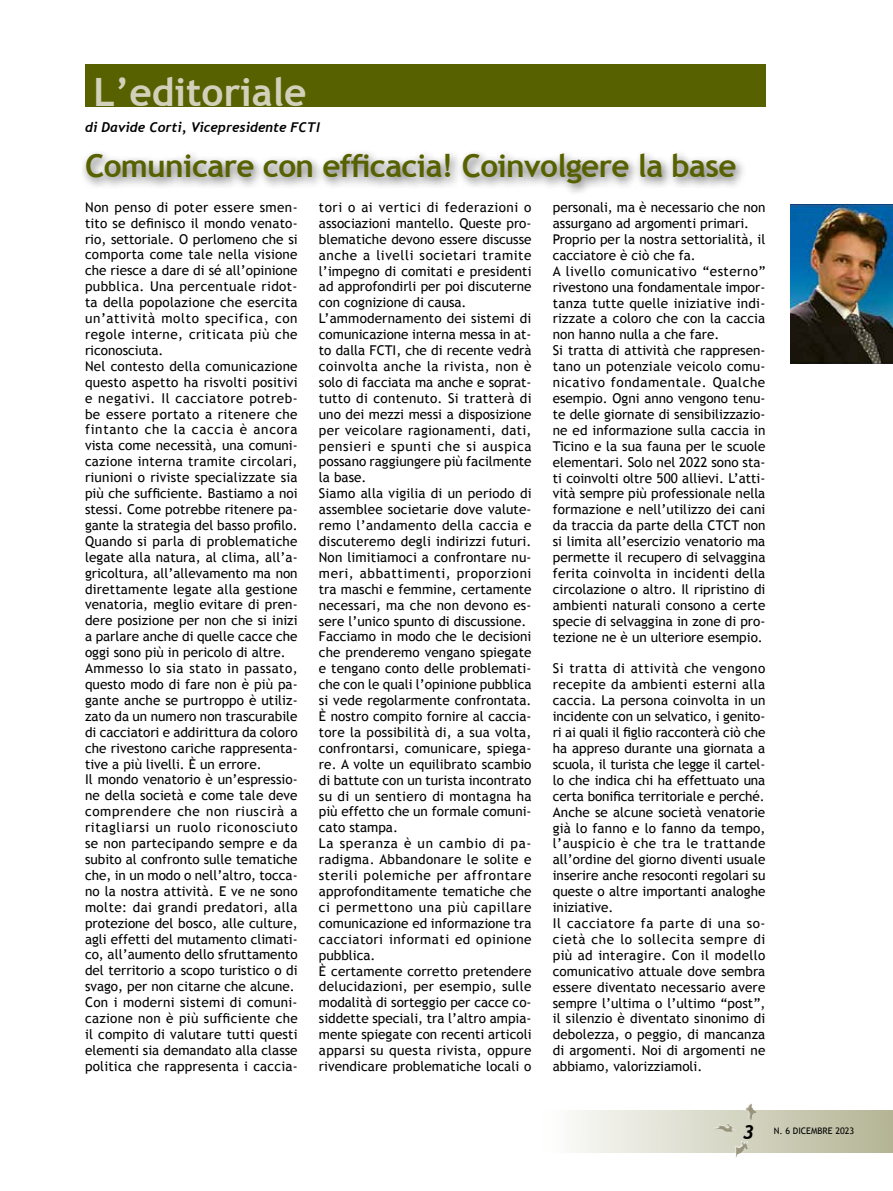
<style>
.page{position:relative;width:893px;height:1191px;background:#fff}
.page>*{position:absolute;margin:0;border:0;box-sizing:border-box;transform-origin:0 0}
.t1{font:700 39px "Trebuchet MS";color:#d1d1bb}
.t2{font:700 31.5px "Trebuchet MS";letter-spacing:-.02em;color:#586100}
.t3{font:13.5px/15.9px "Trebuchet MS";letter-spacing:.005em;color:#000}
.t4{font:italic 700 13.5px "Trebuchet";color:#000}
.t5{font:9px "Trebuchet MS";color:#000}
.s1{font-family:"Trebuchet";font-weight:700;font-style:italic;font-size:19.5px}
</style>
<div class="page">
<div style="left:85px;top:64px;width:680px;height:42px;background:#586100"></div>
<div style="left:80px;top:148px;width:667px;height:47px;background:#000;opacity:.6"></div>
<img style="left:791px;top:204px;width:102px;height:159px">
<div style="left:540px;top:1110px;width:353px;height:42px;background:linear-gradient(to right,#fefefe,#b2b293)"></div>
<img style="left:712px;top:1103px;width:44px;height:43px">
<h1 class="t1" style="left:94px;top:68px;width:215px">L’editoriale</h1>
<p class="t4" style="left:85px;top:119px;width:236px">di Davide Corti, Vicepresidente FCTI</p>
<h2 class="t2" style="left:85px;top:146px;width:653px">Comunicare con efficacia! Coinvolgere la base</h2>
<p class="t3" style="left:85px;top:199px;width:214px">Non penso di poter essere smen&shy;tito se definisco il mondo venato&shy;rio, settoriale. O perlomeno che si comporta come tale nella visione che riesce a dare di sé all’opinione pubblica. Una percentuale ridot&shy;ta della popolazione che esercita un’attività molto specifica, con regole interne, criticata più che riconosciuta.<br>Nel contesto della comunicazione questo aspetto ha risvolti positivi e negativi. Il cacciatore potreb&shy;be essere portato a ritenere che fintanto che la caccia è ancora vista come necessità, una comuni&shy;cazione interna tramite circolari, riunioni o riviste specializzate sia più che sufficiente. Bastiamo a noi stessi. Come potrebbe ritenere pa&shy;gante la strategia del basso profilo.<br>Quando si parla di problematiche legate alla natura, al clima, all’a&shy;gricoltura, all’allevamento ma non direttamente legate alla gestione venatoria, meglio evitare di pren&shy;dere posizione per non che si inizi a parlare anche di quelle cacce che oggi sono più in pericolo di altre.<br>Ammesso lo sia stato in passato, questo modo di fare non è più pa&shy;gante anche se purtroppo è utiliz&shy;zato da un numero non trascurabile di cacciatori e addirittura da coloro che rivestono cariche rappresenta&shy;tive a più livelli. È un errore.<br>Il mondo venatorio è un’espressio&shy;ne della società e come tale deve comprendere che non riuscirà a ritagliarsi un ruolo riconosciuto se non partecipando sempre e da subito al confronto sulle tematiche che, in un modo o nell’altro, tocca&shy;no la nostra attività. E ve ne sono molte: dai grandi predatori, alla protezione del bosco, alle culture, agli effetti del mutamento climati&shy;co, all’aumento dello sfruttamento del territorio a scopo turistico o di svago, per non citarne che alcune.<br>Con i moderni sistemi di comuni&shy;cazione non è più sufficiente che il compito di valutare tutti questi elementi sia demandato alla classe politica che rappresenta i caccia-</p>
<p class="t3" style="left:319px;top:199px;width:214px">tori o ai vertici di federazioni o associazioni mantello. Queste pro&shy;blematiche devono essere discusse anche a livelli societari tramite l’impegno di comitati e presidenti ad approfondirli per poi discuterne con cognizione di causa.<br>L’ammodernamento dei sistemi di comunicazione interna messa in at&shy;to dalla FCTI, che di recente vedrà coinvolta anche la rivista, non è solo di facciata ma anche e soprat&shy;tutto di contenuto. Si tratterà di uno dei mezzi messi a disposizione per veicolare ragionamenti, dati, pensieri e spunti che si auspica possano raggiungere più facilmente la base.<br>Siamo alla vigilia di un periodo di assemblee societarie dove valute&shy;remo l’andamento della caccia e discuteremo degli indirizzi futuri.<br>Non limitiamoci a confrontare nu&shy;meri, abbattimenti, proporzioni tra maschi e femmine, certamente necessari, ma che non devono es&shy;sere l’unico spunto di discussione.<br>Facciamo in modo che le decisioni che prenderemo vengano spiegate e tengano conto delle problemati&shy;che con le quali l’opinione pubblica si vede regolarmente confrontata.<br>È nostro compito fornire al caccia&shy;tore la possibilità di, a sua volta, confrontarsi, comunicare, spiega&shy;re. A volte un equilibrato scambio di battute con un turista incontrato su di un sentiero di montagna ha più effetto che un formale comuni&shy;cato stampa.<br>La speranza è un cambio di pa&shy;radigma. Abbandonare le solite e sterili polemiche per affrontare approfonditamente tematiche che ci permettono una più capillare comunicazione ed informazione tra cacciatori informati ed opinione pubblica.<br>È certamente corretto pretendere delucidazioni, per esempio, sulle modalità di sorteggio per cacce co&shy;siddette speciali, tra l’altro ampia&shy;mente spiegate con recenti articoli apparsi su questa rivista, oppure rivendicare problematiche locali o</p>
<p class="t3" style="left:553px;top:199px;width:214px">personali, ma è necessario che non assurgano ad argomenti primari.<br>Proprio per la nostra settorialità, il cacciatore è ciò che fa.<br>A livello comunicativo “esterno” rivestono una fondamentale impor&shy;tanza tutte quelle iniziative indi&shy;rizzate a coloro che con la caccia non hanno nulla a che fare.<br>Si tratta di attività che rappresen&shy;tano un potenziale veicolo comu&shy;nicativo fondamentale. Qualche esempio. Ogni anno vengono tenu&shy;te delle giornate di sensibilizzazio&shy;ne ed informazione sulla caccia in Ticino e la sua fauna per le scuole elementari. Solo nel 2022 sono sta&shy;ti coinvolti oltre 500 allievi. L’atti&shy;vità sempre più professionale nella formazione e nell’utilizzo dei cani da traccia da parte della CTCT non si limita all’esercizio venatorio ma permette il recupero di selvaggina ferita coinvolta in incidenti della circolazione o altro. Il ripristino di ambienti naturali consono a certe specie di selvaggina in zone di pro&shy;tezione ne è un ulteriore esempio.</p>
<p class="t3" style="left:553px;top:661px;width:214px">Si tratta di attività che vengono recepite da ambienti esterni alla caccia. La persona coinvolta in un incidente con un selvatico, i genito&shy;ri ai quali il figlio racconterà ciò che ha appreso durante una giornata a scuola, il turista che legge il cartel&shy;lo che indica chi ha effettuato una certa bonifica territoriale e perché.<br>Anche se alcune società venatorie già lo fanno e lo fanno da tempo, l’auspicio è che tra le trattande all’ordine del giorno diventi usuale inserire anche resoconti regolari su queste o altre importanti analoghe iniziative.<br>Il cacciatore fa parte di una so&shy;cietà che lo sollecita sempre di più ad interagire. Con il modello comunicativo attuale dove sembra essere diventato necessario avere sempre l’ultima o l’ultimo “post”, il silenzio è diventato sinonimo di debolezza, o peggio, di mancanza di argomenti. Noi di argomenti ne abbiamo, valorizziamoli.</p>
<p class="t5" style="left:743px;top:1125px;width:113px"><span class="s1">3</span> N. 6 DICEMBRE 2023</p>
</div>
